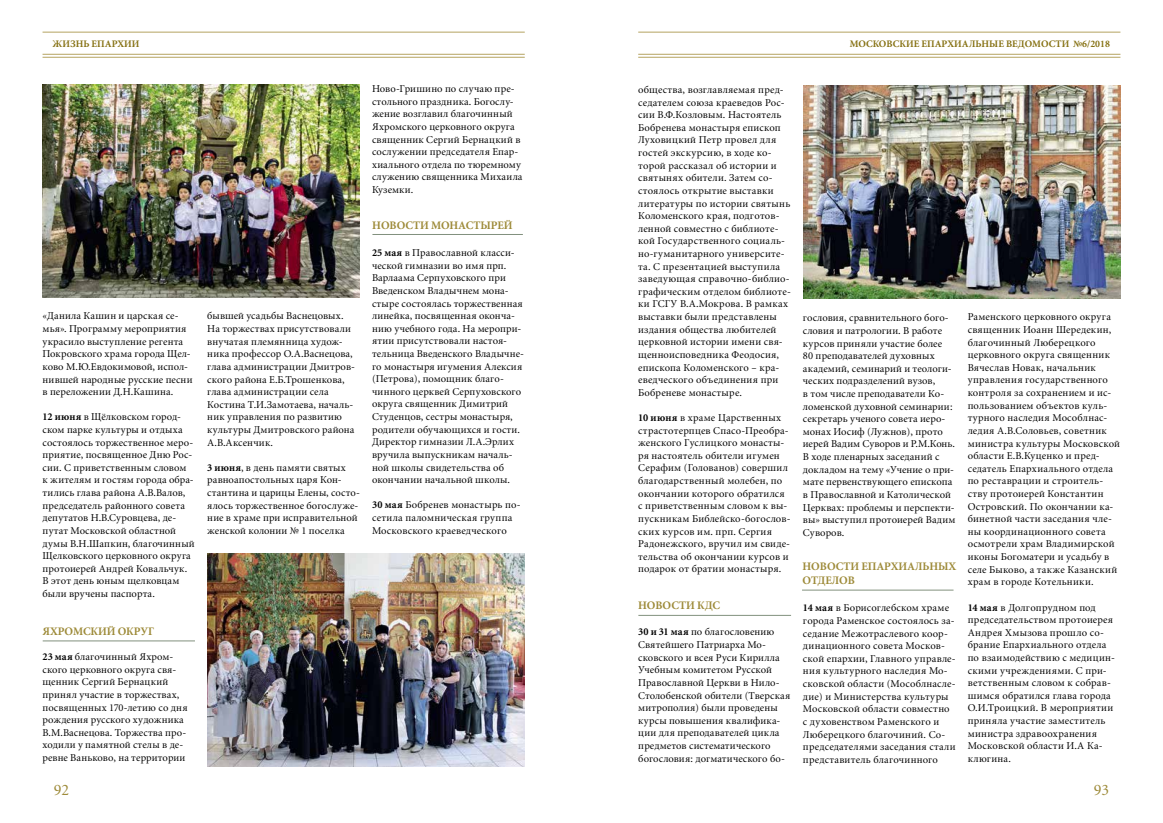
<style>
.page{position:relative;width:1163px;height:823px;background:#fff}
.page>*{position:absolute;margin:0;border:0;box-sizing:border-box;transform-origin:0 0}
.t1{font:16px "Minion Cyr";color:#9d8a38}
.t2{font:700 11.5px/13.8px "Minion Cyr";letter-spacing:-.01em;color:#9d8a38}
.t3{font:10.5px/12.6px "Minion Cyr";letter-spacing:.015em;color:#000}
.t4{font:700 10px "Minion Cyr";color:#857011}
.s1{font-weight:700}
</style>
<div class="page">
<hr style="left:43px;top:54px;width:481px;height:1px;background:#b5a461">
<hr style="left:638px;top:54px;width:482px;height:1px;background:#b5a461">
<hr style="left:43px;top:32px;width:481px;height:1px;background:#b5a461">
<hr style="left:638px;top:32px;width:482px;height:1px;background:#b5a461">
<hr style="left:43px;top:57px;width:481px;height:1px;background:#b5a461">
<hr style="left:638px;top:57px;width:482px;height:1px;background:#b5a461">
<img style="left:43px;top:84px;width:317px;height:213px">
<img style="left:207px;top:553px;width:317px;height:213px">
<img style="left:803px;top:85px;width:317px;height:213px">
<hr style="left:801px;top:589px;width:152px;height:1px;background:#82917e">
<hr style="left:638px;top:614px;width:153px;height:1px;background:#82917e">
<hr style="left:372px;top:234px;width:151px;height:1px;background:#82917e">
<hr style="left:43px;top:640px;width:152px;height:1px;background:#82917e">
<p class="t4" style="left:53px;top:38px;width:89px">ЖИЗНЬ ЕПАРХИИ</p>
<p class="t4" style="left:849px;top:37px;width:262px">МОСКОВСКИЕ ЕПАРХИАЛЬНЫЕ ВЕДОМОСТИ №6/2018</p>
<p class="t3" style="left:43px;top:309px;width:151px">«Данила Кашин и царская се&shy;мья». Программу мероприятия украсило выступление регента<br>Покровского храма города Щел&shy;ково М.Ю.Евдокимовой, испол&shy;нившей народные русские песни в переложении Д.Н.Кашина.</p>
<p class="t3" style="left:43px;top:410px;width:154px"><span class="s1">12 июня</span> в Щёлковском город&shy;ском парке культуры и отдыха состоялось торжественное меро&shy;приятие, посвященное Дню Рос&shy;сии. С приветственным словом<br>к жителям и гостям города обра&shy;тились глава района А.В.Валов, председатель районного совета депутатов Н.В.Суровцева, де&shy;путат Московской областной думы В.Н.Шапкин, благочинный<br>Щелковского церковного округа протоиерей Андрей Ковальчук.<br>В этот день юным щелковцам были вручены паспорта.</p>
<p class="t2" style="left:43px;top:624px;width:113px">ЯХРОМСКИЙ ОКРУГ</p>
<p class="t3" style="left:43px;top:649px;width:147px"><span class="s1">23 мая</span> благочинный Яхром&shy;ского церковного округа свя&shy;щенник Сергий Бернацкий принял участие в торжествах, посвященных 170-летию со дня рождения русского художника<br>В.М.Васнецова. Торжества про&shy;ходили у памятной стелы в де&shy;ревне Ваньково, на территории</p>
<p class="t3" style="left:207px;top:309px;width:149px">бывшей усадьбы Васнецовых.<br>На торжествах присутствовали внучатая племянница худож&shy;ника профессор О.А.Васнецова, глава администрации Дмитров&shy;ского района Е.Б.Трошенкова, глава администрации села<br>Костина Т.И.Замотаева, началь&shy;ник управления по развитию культуры Дмитровского района<br>А.В.Аксенчик.</p>
<p class="t3" style="left:207px;top:460px;width:154px"><span class="s1">3 июня</span>, в день памяти святых равноапостольных царя Кон&shy;стантина и царицы Елены, состо&shy;ялось торжественное богослуже&shy;ние в храме при исправительной женской колонии № 1 поселка</p>
<p class="t3" style="left:372px;top:82px;width:152px">Ново-Гришино по случаю пре&shy;стольного праздника. Богослу&shy;жение возглавил благочинный<br>Яхромского церковного округа священник Сергий Бернацкий в сослужении председателя Епар&shy;хиального отдела по тюремному служению священника Михаила<br>Куземки.</p>
<p class="t2" style="left:372px;top:218px;width:142px">НОВОСТИ МОНАСТЫРЕЙ</p>
<p class="t3" style="left:372px;top:246px;width:153px"><span class="s1">25 мая</span> в Православной класси&shy;ческой гимназии во имя прп.<br>Варлаама Серпуховского при<br>Введенском Владычнем мона&shy;стыре состоялась торжественная линейка, посвященная оконча&shy;нию учебного года. На меропри&shy;ятии присутствовали настоя&shy;тельница Введенского Владычне&shy;го монастыря игумения Алексия (Петрова), помощник благо&shy;чинного церквей Серпуховского округа священник Димитрий<br>Студенцов, сестры монастыря, родители обучающихся и гости.<br>Директор гимназии Л.А.Эрлих вручила выпускникам началь&shy;ной школы свидетельства об окончании начальной школы.</p>
<p class="t3" style="left:372px;top:498px;width:150px"><span class="s1">30 мая</span> Бобренев монастырь по&shy;сетила паломническая группа<br>Московского краеведческого</p>
<p class="t3" style="left:638px;top:83px;width:154px">общества, возглавляемая пред&shy;седателем союза краеведов Рос&shy;сии В.Ф.Козловым. Настоятель<br>Бобренева монастыря епископ<br>Луховицкий Петр провел для гостей экскурсию, в ходе ко&shy;торой рассказал об истории и святынях обители. Затем со&shy;стоялось открытие выставки литературы по истории святынь<br>Коломенского края, подготов&shy;ленной совместно с библиоте&shy;кой Государственного социаль&shy;но-гуманитарного университе&shy;та. С презентацией выступила заведующая справочно-библио&shy;графическим отделом библиоте&shy;ки ГСГУ В.А.Мокрова. В рамках выставки были представлены издания общества любителей церковной истории имени свя&shy;щенноисповедника Феодосия, епископа Коломенского – кра&shy;еведческого объединения при<br>Бобреневе монастыре.</p>
<p class="t3" style="left:638px;top:411px;width:154px"><span class="s1">10 июня</span> в храме Царственных страстотерпцев Спасо-Преобра&shy;женского Гуслицкого монасты&shy;ря настоятель обители игумен<br>Серафим (Голованов) совершил благодарственный молебен, по окончании которого обратился с приветственным словом к вы&shy;пускникам Библейско-богослов&shy;ских курсов им. прп. Сергия<br>Радонежского, вручил им свиде&shy;тельства об окончании курсов и подарок от братии монастыря.</p>
<p class="t2" style="left:638px;top:598px;width:83px">НОВОСТИ КДС</p>
<p class="t3" style="left:638px;top:625px;width:154px"><span class="s1">30 и 31 мая</span> по благословению<br>Святейшего Патриарха Мо&shy;сковского и всея Руси Кирилла<br>Учебным комитетом Русской<br>Православной Церкви в Нило-<br>Столобенской обители (Тверская митрополия) были проведены курсы повышения квалифика&shy;ции для преподавателей цикла предметов систематического богословия: догматического бо-</p>
<p class="t3" style="left:802px;top:311px;width:154px">гословия, сравнительного бого&shy;словия и патрологии. В работе курсов приняли участие более<br>80 преподавателей духовных академий, семинарий и теологи&shy;ческих подразделений вузов,<br>в том числе преподаватели Ко&shy;ломенской духовной семинарии: секретарь ученого совета иеро&shy;монах Иосиф (Лужнов), прото иерей Вадим Суворов и Р.М.Конь.<br>В ходе пленарных заседаний с докладом на тему «Учение о при&shy;мате первенствующего епископа в Православной и Католической<br>Церквах: проблемы и перспекти&shy;вы» выступил протоиерей Вадим<br>Суворов.</p>
<p class="t2" style="left:802px;top:559px;width:155px">НОВОСТИ ЕПАРХИАЛЬНЫХ<br>ОТДЕЛОВ</p>
<p class="t3" style="left:802px;top:601px;width:154px"><span class="s1">14 мая</span> в Борисоглебском храме города Раменское состоялось за&shy;седание Межотраслевого коор&shy;динационного совета Москов&shy;ской епархии, Главного управле&shy;ния культурного наследия Мо&shy;сковской области (Мособлнасле&shy;дие) и Министерства культуры<br>Московской области совместно с духовенством Раменского и<br>Люберецкого благочиний. Со&shy;председателями заседания стали представитель благочинного</p>
<p class="t3" style="left:967px;top:310px;width:154px">Раменского церковного округа священник Иоанн Шередекин, благочинный Люберецкого церковного округа священник<br>Вячеслав Новак, начальник управления государственного контроля за сохранением и ис&shy;пользованием объектов куль&shy;турного наследия Мособлнас&shy;ледия А.В.Соловьев, советник министра культуры Московской области Е.В.Куценко и пред&shy;седатель Епархиального отдела по реставрации и строитель&shy;ству протоиерей Константин<br>Островский. По окончании ка&shy;бинетной части заседания чле&shy;ны координационного совета осмотрели храм Владимирской иконы Богоматери и усадьбу в селе Быково, а также Казанский храм в городе Котельники.</p>
<p class="t3" style="left:967px;top:600px;width:149px"><span class="s1">14 мая</span> в Долгопрудном под председательством протоиерея<br>Андрея Хмызова прошло со&shy;брание Епархиального отдела по взаимодействию с медицин&shy;скими учреждениями. С при&shy;ветственным словом к собрав&shy;шимся обратился глава города<br>О.И.Троицкий. В мероприятии приняла участие заместитель министра здравоохранения<br>Московской области И.А Ка&shy;клюгина.</p>
<h1 class="t1" style="left:54px;top:780px;width:17px">92</h1>
<h1 class="t1" style="left:1093px;top:780px;width:17px">93</h1>
</div>
